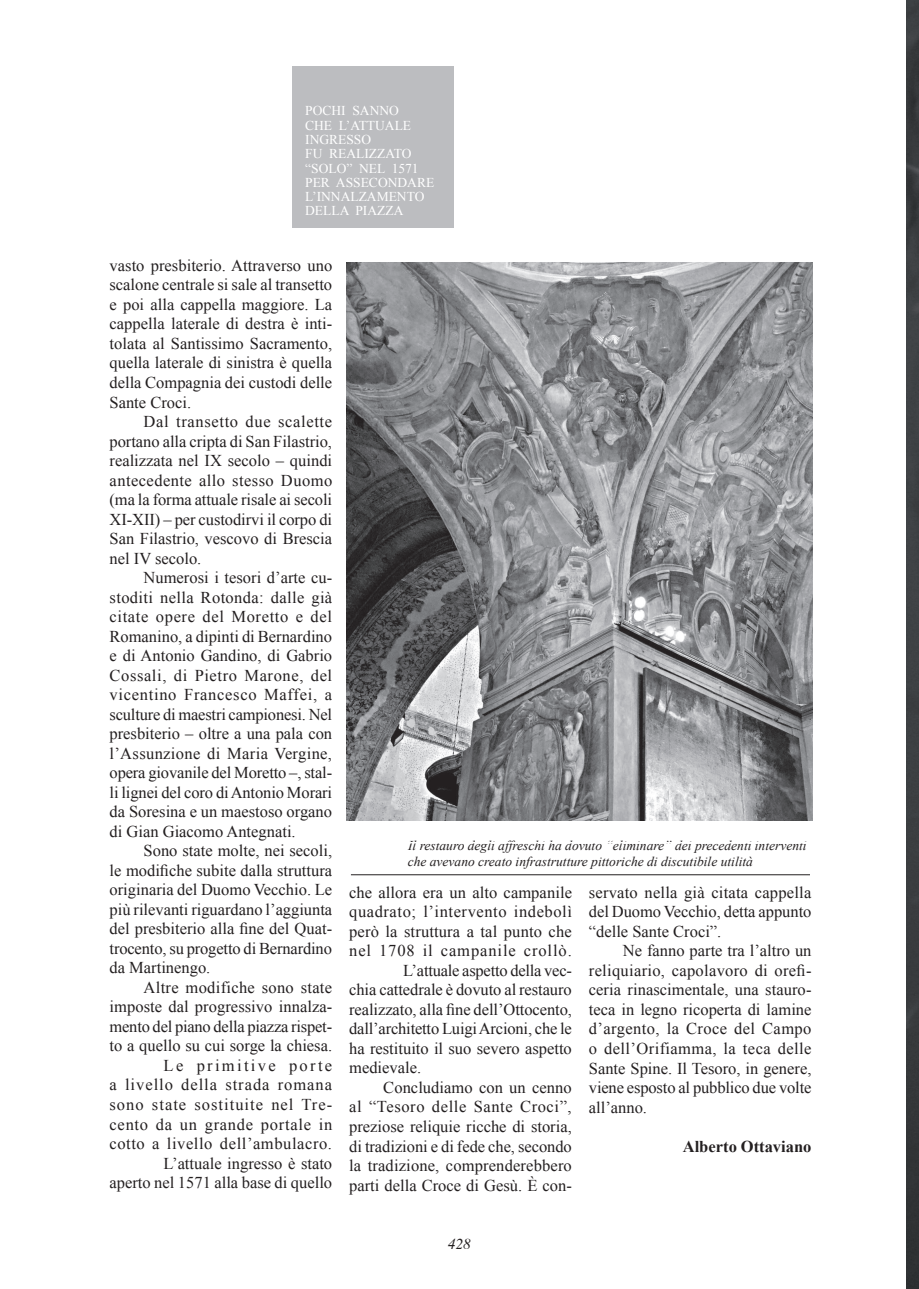
<style>
.page{position:relative;width:919px;height:1289px;background:#fff}
.page>*{position:absolute;margin:0;border:0;box-sizing:border-box;transform-origin:0 0}
.t1{font:16.5px/19.5px "Times New Roman";color:#231f20;text-align:justify}
.t2{font:16.5px/19.5px "Times New Roman";letter-spacing:.02em;color:#231f20;text-align:right}
.t3{font:16.5px "Times New Roman";letter-spacing:.035em;color:#231f20}
.t4{font:16.5px "Times New Roman";letter-spacing:.055em;color:#231f20}
.t5{font:700 16.5px "Times New Roman";color:#231f20}
.t6{font:italic 15px "Times";color:#231f20}
.t7{font:italic 13.5px/16.2px "Times New Roman";color:#231f20}
.t8{font:13.5px/14.2px "Times New Roman";color:#fff}
</style>
<div class="page">
<div style="left:292px;top:66px;width:162px;height:162px;background:#bcbdc0"></div>
<hr style="left:351px;top:874px;width:459px;height:1px;background:#231f20">
<svg style="left:403px;top:820px;width:407px;height:56px"></svg>
<img style="left:347px;top:263px;width:465px;height:557px">
<img style="left:906px;top:0;width:12px;height:1288px">
<p class="t8" style="left:305px;top:104px;width:131px">POCHI SANNO<br>CHE L’ATTUALE<br>INGRESSO<br>FU REALIZZATO “SOLO” NEL 1571<br>PER ASSECONDARE<br>L’INNALZAMENTO<br>DELLA PIAZZA</p>
<p class="t1" style="left:109px;top:255px;width:224px">vasto presbiterio. Attraverso uno scalone centrale si sale al transetto e poi alla cappella maggiore. La cappella laterale di destra è inti&shy;tolata al Santissimo Sacramento, quella laterale di sinistra è quella della Compagnia dei custodi delle Sante Croci.</p>
<p class="t1" style="left:109px;top:411px;width:224px;text-indent:34px">Dal transetto due scalette portano alla cripta di San Filastrio, realizzata nel IX secolo – quindi antecedente allo stesso Duomo (ma la forma attuale risale ai secoli XI-XII) – per custodirvi il corpo di San Filastrio, vescovo di Brescia nel IV secolo.</p>
<p class="t1" style="left:109px;top:567px;width:224px;text-indent:34px">Numerosi i tesori d’arte cu&shy;stoditi nella Rotonda: dalle già citate opere del Moretto e del Romanino, a dipinti di Bernardino e di Antonio Gandino, di Gabrio Cossali, di Pietro Marone, del vicentino Francesco Maffei, a sculture di maestri campionesi. Nel presbiterio – oltre a una pala con l’Assunzione di Maria Vergine, opera giovanile del Moretto –, stal&shy;li lignei del coro di Antonio Morari da Soresina e un maestoso organo di Gian Giacomo Antegnati.</p>
<p class="t1" style="left:109px;top:840px;width:224px;text-indent:34px">Sono state molte, nei secoli, le modifiche subite dalla struttura originaria del Duomo Vecchio. Le più rilevanti riguardano l’aggiunta del presbiterio alla fine del Quat&shy;trocento, su progetto di Bernardino da Martinengo.</p>
<p class="t2" style="left:109px;top:977px;width:224px">Altre modifiche sono state imposte dal progressivo innalza&shy;mento del piano della piazza rispet&shy;to a quello su cui sorge la chiesa.<br>Le primitive porte<br>a livello della strada romana sono state sostituite nel Tre&shy;cento da un grande portale in cotto a livello dell’ambulacro.<br>L’attuale ingresso è stato<br>aperto nel 1571 alla base di quello</p>
<p class="t7" style="left:407px;top:836px;width:400px">Il restauro degli affreschi ha dovuto “eliminare” dei precedenti interventi che avevano creato infrastrutture pittoriche di discutibile utilità</p>
<p class="t1" style="left:349px;top:882px;width:224px">che allora era un alto campanile</p>
<p class="t3" style="left:349px;top:900px;width:224px">quadrato; l’intervento indebolì</p>
<p class="t1" style="left:349px;top:921px;width:224px">però la struttura a tal punto che</p>
<p class="t4" style="left:349px;top:939px;width:224px">nel 1708 il campanile crollò.</p>
<p class="t1" style="left:403px;top:960px;width:170px">L’attuale aspetto della vec-</p>
<p class="t1" style="left:349px;top:979px;width:224px">chia cattedrale è dovuto al restauro</p>
<p class="t1" style="left:349px;top:999px;width:224px">realizzato, alla fine dell’Ottocento,</p>
<p class="t1" style="left:349px;top:1018px;width:224px">dall’architetto Luigi Arcioni, che le</p>
<p class="t1" style="left:349px;top:1038px;width:224px">ha restituito il suo severo aspetto</p>
<p class="t1" style="left:349px;top:1057px;width:73px">medievale.</p>
<p class="t1" style="left:383px;top:1077px;width:190px">Concludiamo con un cenno</p>
<p class="t3" style="left:349px;top:1095px;width:224px">al “Tesoro delle Sante Croci”,</p>
<p class="t1" style="left:349px;top:1116px;width:224px">preziose reliquie ricche di storia,</p>
<p class="t1" style="left:349px;top:1135px;width:224px">di tradizioni e di fede che, secondo</p>
<p class="t1" style="left:349px;top:1155px;width:224px">la tradizione, comprenderebbero</p>
<p class="t1" style="left:349px;top:1174px;width:224px">parti della Croce di Gesù. È con-</p>
<p class="t6" style="left:448px;top:1230px;width:46px">428<sup>428</sup></p>
<p class="t1" style="left:589px;top:882px;width:224px">servato nella già citata cappella del Duomo Vecchio, detta appunto “delle Sante Croci”.</p>
<p class="t1" style="left:589px;top:940px;width:224px;text-indent:34px">Ne fanno parte tra l’altro un reliquiario, capolavoro di orefi&shy;ceria rinascimentale, una stauro&shy;teca in legno ricoperta di lamine d’argento, la Croce del Campo o dell’Orifiamma, la teca delle Sante Spine. Il Tesoro, in genere, viene esposto al pubblico due volte all’anno.</p>
<p class="t5" style="left:682px;top:1134px;width:130px">Alberto Ottaviano</p>
</div>
